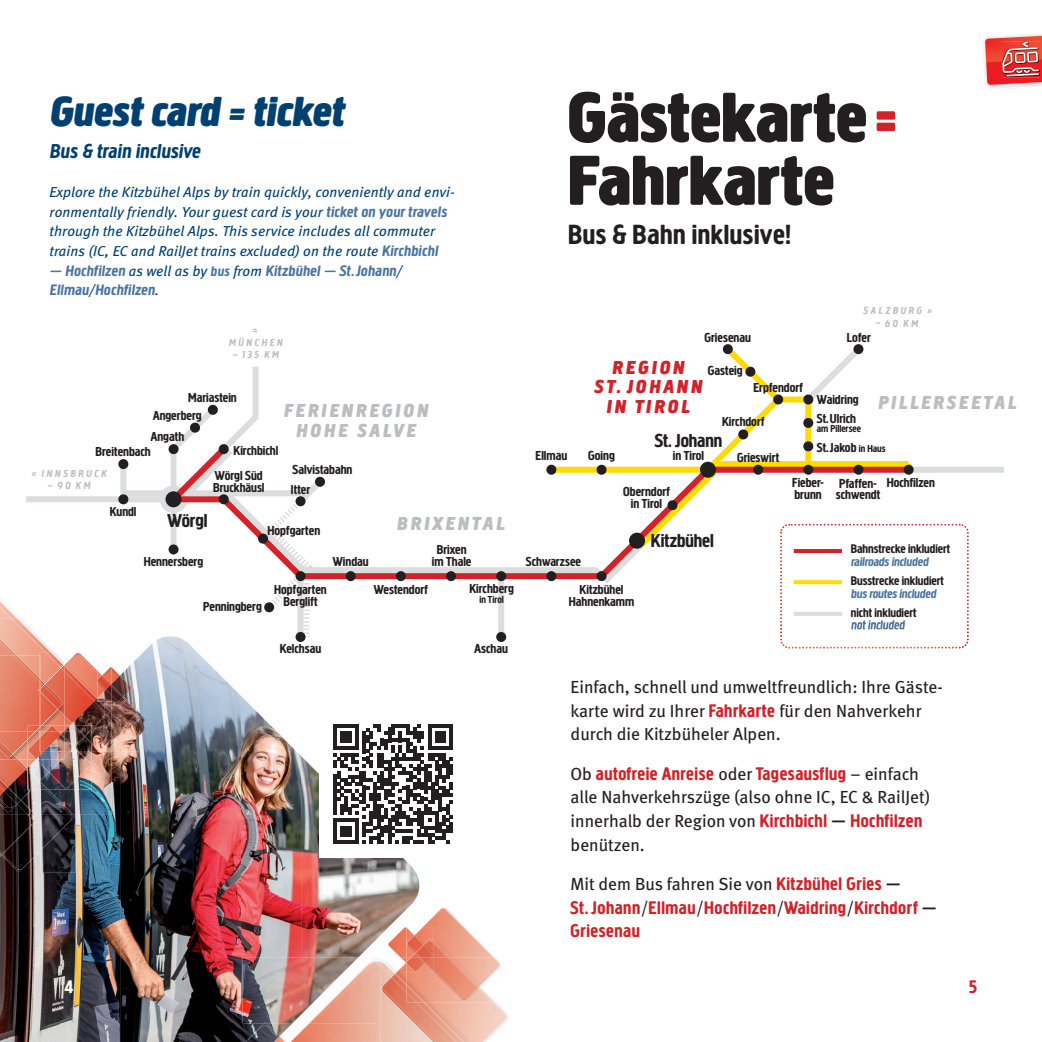
<style>
.page{position:relative;width:1042px;height:1042px;background:#fff}
.page>*{position:absolute;margin:0;border:0;box-sizing:border-box;transform-origin:0 0}
.t1{font:900 73.5px/63px "Creighton Pro";letter-spacing:.01em;color:#231f20}
.t2{font:italic 900 43.75px "Creighton Pro";letter-spacing:.01em;color:#004071}
.t3{font:700 28.88px "Creighton Pro";letter-spacing:.02em;color:#231f20}
.t4{font:italic 700 21px "Creighton Pro";letter-spacing:.02em;color:#004071}
.t5{font:italic 900 19.6px/19.6px "Creighton Pro";letter-spacing:.175em;color:#bcbdc0;text-align:center}
.t6{font:700 19.6px "Creighton Pro";letter-spacing:-.005em;color:#231f20}
.t7{font:italic 900 19.6px/19.6px "Creighton Pro";letter-spacing:.175em;color:#d1232a;text-align:center}
.t8{font:700 19.07px/23.6px "Creighton Pro";letter-spacing:.03em;color:#d1232a}
.t9{font:700 19.07px "Creighton Pro";color:#fff}
.t10{font:17.5px/23.6px "Meta";color:#231f20}
.t11{font:italic 700 15.75px/19.6px "Creighton Pro";letter-spacing:.03em;color:#4c759f}
.t12{font:italic 14.35px/19.8px "Meta";letter-spacing:.01em;color:#004071}
.t13{font:700 13.47px/12.1px "Creighton Pro";color:#231f20}
.t14{font:700 13.12px "Creighton Pro";color:#231f20}
.t15{font:italic 700 13.12px "Creighton Pro";color:#4c759f}
.t16{font:italic 700 10.5px/12.1px "Creighton Pro";letter-spacing:.26em;color:#bcbdc0;text-align:center}
.t17{font:700 10.5px "Creighton Pro";color:#231f20}
.s1{font-family:"Creighton Pro";font-weight:700;font-size:15.75px;color:#4c759f}
.s2{font-family:"Meta";font-weight:400;font-size:14.35px;color:#004071}
.s3{font-size:14.35px}
.s4{font-size:77px;color:#d1232a}
.s5{font-size:10.5px}
.s6{font-family:"Creighton Pro";font-weight:700;font-size:19.07px;color:#d1232a}
.s7{font-family:"Meta";font-weight:400;font-size:17.5px;color:#231f20}
.s8{font-family:"Creighton Pro";font-weight:700;font-size:19.07px}
.s9{color:#231f20}
</style>
<div class="page">
<div style="left:908px;top:467px;width:96px;height:6px;background:#dcdddf"></div>
<img style="left:424px;top:908px;width:51px;height:31px">
<img style="left:433px;top:939px;width:61px;height:18px">
<img style="left:433px;top:940px;width:17px;height:17px">
<img style="left:433px;top:943px;width:15px;height:14px">
<img style="left:479px;top:957px;width:20px;height:15px">
<img style="left:506px;top:1013px;width:2px;height:8px">
<img style="left:478px;top:957px;width:1px;height:14px">
<img style="left:464px;top:972px;width:42px;height:70px">
<img style="left:478px;top:971px;width:14px;height:31px">
<img style="left:464px;top:1000px;width:14px;height:2px">
<img style="left:433px;top:957px;width:45px;height:43px">
<img style="left:433px;top:973px;width:31px;height:69px">
<img style="left:381px;top:962px;width:6px;height:4px">
<img style="left:433px;top:974px;width:30px;height:68px">
<img style="left:358px;top:961px;width:23px;height:81px">
<img style="left:292px;top:1023px;width:85px;height:19px">
<img style="left:382px;top:977px;width:74px;height:65px">
<svg style="left:406px;top:992px;width:10px;height:10px"></svg>
<img style="left:121px;top:844px;width:120px;height:198px">
<img style="left:60px;top:844px;width:61px;height:198px">
<img style="left:241px;top:844px;width:60px;height:179px">
<img style="left:301px;top:844px;width:61px;height:113px">
<img style="left:362px;top:858px;width:57px;height:96px">
<img style="left:0;top:873px;width:60px;height:169px">
<svg style="left:387px;top:926px;width:46px;height:51px"></svg>
<img style="left:195px;top:1023px;width:97px;height:19px">
<img style="left:243px;top:957px;width:115px;height:66px">
<img style="left:245px;top:1023px;width:19px;height:19px">
<svg style="left:264px;top:1022px;width:21px;height:20px"></svg>
<img style="left:246px;top:1025px;width:32px;height:17px">
<img style="left:41px;top:850px;width:34px;height:23px">
<img style="left:72px;top:844px;width:3px;height:6px">
<img style="left:41px;top:844px;width:31px;height:6px">
<img style="left:0;top:857px;width:41px;height:69px">
<img style="left:2px;top:869px;width:39px;height:3px">
<img style="left:2px;top:857px;width:1px;height:12px">
<img style="left:3px;top:844px;width:38px;height:25px">
<img style="left:33px;top:844px;width:6px;height:10px">
<img style="left:0;top:844px;width:33px;height:10px">
<img style="left:985px;top:36px;width:57px;height:49px">
<svg style="left:1001px;top:33px;width:39px;height:55px"></svg>
<div style="left:319px;top:709px;width:149px;height:149px;background:#fff"></div>
<svg style="left:0;top:344px;width:969px;height:500px"></svg>
<hr style="left:449px;top:822px;width:4px;height:11px;background:#231f20">
<h2 class="t2" style="left:50px;top:86px;width:295px">Guest card = ticket</h2>
<h3 class="t4" style="left:50px;top:138px;width:152px">Bus &amp; train inclusive</h3>
<p class="t12" style="left:50px;top:182px;width:407px">Explore the Kitzbühel Alps by train quickly, conveniently and envi&shy;ronmentally friendly. Your guest card is your <span class="s1">ticket on your travels </span>through the Kitzbühel Alps. This service includes all commuter trains (IC, EC and RailJet trains excluded) on the route <span class="s1">Kirchbichl</span></p>
<p class="t11" style="left:50px;top:261px;width:354px">— Hochfilzen <span class="s2">as well as by</span> <span class="s3">bus</span> <span class="s2">from</span> Kitzbühel — St. Johann<span class="s2">/<br></span>Ellmau<span class="s2">/</span>Hochfilzen<span class="s2">.</span></p>
<p class="t16" style="left:262px;top:328px;width:6px;rotate:90deg">«</p>
<p class="t16" style="left:229px;top:337px;width:55px">MÜNCHEN ~ 135 KM</p>
<p class="t13" style="left:188px;top:391px;width:50px">Mariastein</p>
<p class="t13" style="left:153px;top:410px;width:50px">Angerberg</p>
<p class="t13" style="left:151px;top:430px;width:35px">Angath</p>
<h3 class="t5" style="left:284px;top:401px;width:145px">FERIENREGION<br>HOHE SALVE</h3>
<p class="t13" style="left:96px;top:446px;width:57px">Breitenbach</p>
<p class="t16" style="left:32px;top:468px;width:76px">« INNSBRUCK ~ 90 KM</p>
<p class="t13" style="left:110px;top:506px;width:28px">Kundl</p>
<p class="t13" style="left:233px;top:444px;width:46px">Kirchbichl</p>
<p class="t13" style="left:213px;top:469px;width:53px">Wörgl Süd<br>Bruckhäusl</p>
<p class="t13" style="left:292px;top:464px;width:61px">Salvistabahn</p>
<p class="t13" style="left:291px;top:483px;width:21px">Itter</p>
<h3 class="t6" style="left:168px;top:509px;width:41px">Wörgl</h3>
<p class="t13" style="left:268px;top:524px;width:54px">Hopfgarten</p>
<p class="t13" style="left:144px;top:555px;width:61px">Hennersberg</p>
<p class="t13" style="left:333px;top:555px;width:37px">Windau</p>
<h3 class="t5" style="left:397px;top:514px;width:109px">BRIXENTAL</h3>
<p class="t13" style="left:432px;top:543px;width:41px;text-align:center">Brixen im Thale</p>
<h1 class="t1" style="left:568px;top:86px;width:330px">Gästekarte <span class="s4">=<br></span>Fahrkarte</h1>
<h3 class="t3" style="left:568px;top:218px;width:224px">Bus &amp; Bahn inklusive!</h3>
<p class="t16" style="left:863px;top:305px;width:70px">SALZBURG » ~ 60 KM</p>
<p class="t13" style="left:704px;top:331px;width:48px">Griesenau</p>
<p class="t13" style="left:846px;top:332px;width:26px">Lofer</p>
<h3 class="t7" style="left:594px;top:357px;width:109px">REGION<br>ST. JOHANN<br>IN TIROL</h3>
<p class="t13" style="left:708px;top:365px;width:36px">Gasteig</p>
<p class="t13" style="left:753px;top:382px;width:51px">Erpfendorf</p>
<p class="t13" style="left:535px;top:449px;width:33px">Ellmau</p>
<p class="t13" style="left:588px;top:449px;width:28px">Going</p>
<p class="t13" style="left:722px;top:415px;width:44px">Kirchdorf</p>
<h3 class="t6" style="left:655px;top:429px;width:69px">St. Johann</h3>
<p class="t13" style="left:673px;top:450px;width:33px">in Tirol</p>
<p class="t13" style="left:737px;top:451px;width:44px">Grieswirt</p>
<p class="t13" style="left:817px;top:390px;width:43px;line-height:18.9px">Waidring<br>St.Ulrich</p>
<p class="t17" style="left:817px;top:423px;width:46px">am Pillersee</p>
<h3 class="t5" style="left:878px;top:393px;width:139px">PILLERSEETAL</h3>
<p class="t13" style="left:817px;top:442px;width:70px">St.Jakob <span class="s5">in Haus</span></p>
<p class="t13" style="left:526px;top:555px;width:57px">Schwarzsee</p>
<p class="t13" style="left:623px;top:485px;width:48px;text-align:center">Oberndorf in Tirol</p>
<h3 class="t6" style="left:651px;top:529px;width:65px">Kitzbühel</h3>
<p class="t13" style="left:792px;top:477px;width:33px">Fieber&shy;brunn</p>
<p class="t13" style="left:886px;top:477px;width:50px">Hochfilzen</p>
<p class="t13" style="left:836px;top:477px;width:46px">Pfaffen&shy;schwendt</p>
<p class="t14" style="left:851px;top:541px;width:101px">Bahnstrecke inkludiert</p>
<p class="t15" style="left:851px;top:554px;width:79px">railroads included</p>
<p class="t13" style="left:203px;top:600px;width:60px">Penningberg</p>
<p class="t13" style="left:274px;top:583px;width:54px;text-align:center">Hopfgarten<br>Berglift</p>
<p class="t13" style="left:280px;top:643px;width:43px">Kelchsau</p>
<p class="t13" style="left:469px;top:582px;width:46px">Kirchberg</p>
<p class="t17" style="left:479px;top:593px;width:26px">in Tirol</p>
<p class="t13" style="left:374px;top:583px;width:56px">Westendorf</p>
<p class="t13" style="left:569px;top:583px;width:67px;text-align:center">Kitzbühel<br>Hahnenkamm</p>
<p class="t13" style="left:474px;top:643px;width:35px">Aschau</p>
<p class="t14" style="left:851px;top:573px;width:95px">Busstrecke inkludiert</p>
<p class="t15" style="left:851px;top:586px;width:87px">bus routes included</p>
<p class="t14" style="left:851px;top:604px;width:67px">nicht inkludiert</p>
<p class="t15" style="left:851px;top:617px;width:55px">not included</p>
<p class="t10" style="left:570px;top:675px;width:374px">Einfach, schnell und umweltfreundlich: Ihre Gäste&shy;karte wird zu Ihrer <span class="s6">Fahrkarte</span> für den Nahverkehr durch die Kitzbüheler Alpen.</p>
<h3 class="t8" style="left:570px;top:762px;width:350px"><span class="s7">Ob</span> autofreie Anreise <span class="s7">oder</span> Tagesausflug <span class="s7">– einfach</span></h3>
<p class="t10" style="left:570px;top:785px;width:361px">alle Nahverkehrszüge (also ohne IC, EC &amp; RailJet) innerhalb der Region von <span class="s6">Kirchbichl</span> <span class="s8">—</span> <span class="s6">Hochfilzen </span>benützen.</p>
<p class="t10" style="left:570px;top:872px;width:331px">Mit dem Bus fahren Sie von <span class="s6">Kitzbühel Gries</span> <span class="s8">—</span></p>
<h3 class="t8" style="left:570px;top:895px;width:367px">St. Johann<span class="s7">/</span>Ellmau<span class="s7">/</span>Hochfilzen<span class="s7">/</span>Waidring<span class="s7">/</span>Kirchdorf <span class="s9">—<br></span>Griesenau</h3>
<h3 class="t9" style="left:64px;top:975px;width:10px">4</h3>
<h3 class="t8" style="left:969px;top:974px;width:9px">5</h3>
</div>
